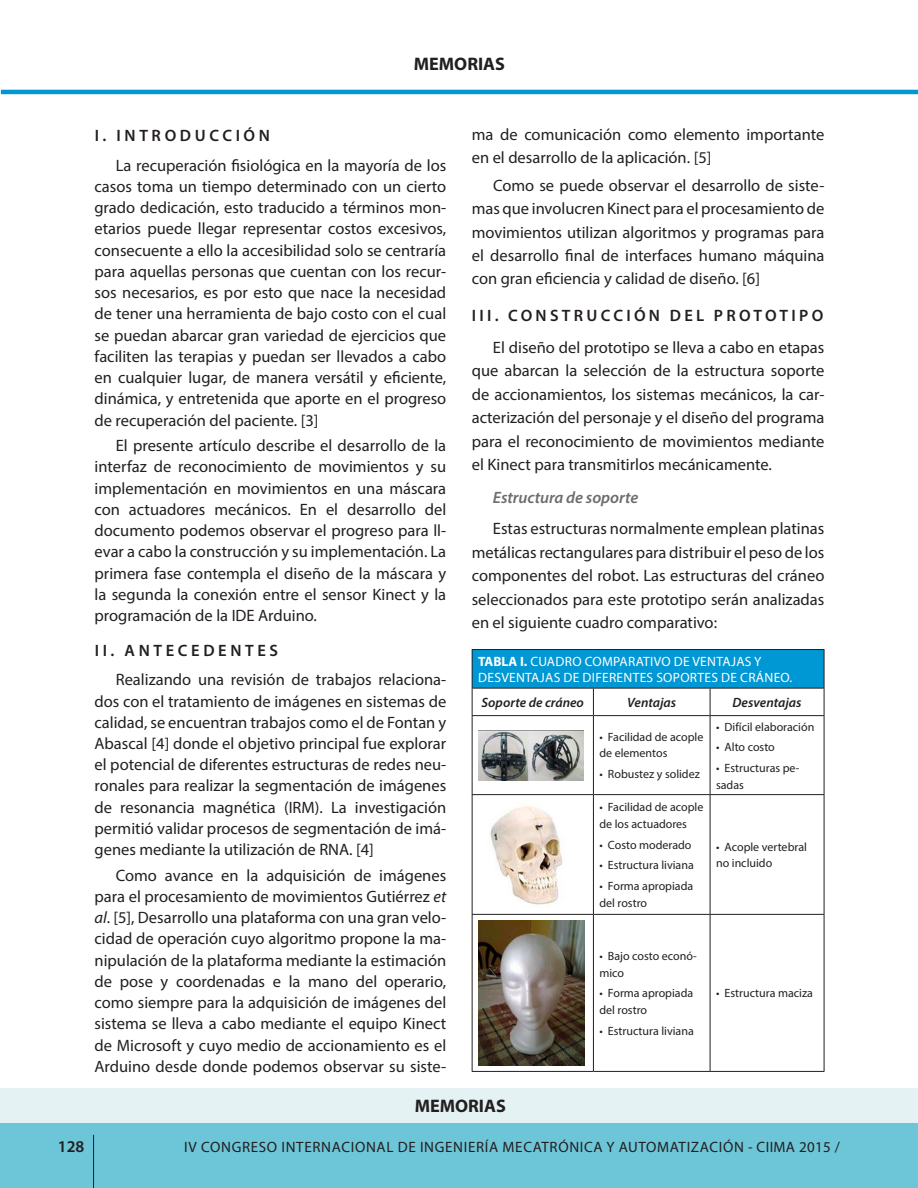
<style>
.page{position:relative;width:918px;height:1188px;background:#fff}
.page>*{position:absolute;margin:0;border:0;box-sizing:border-box;transform-origin:0 0}
.t1{font:700 18.15px "Myriad Pro";color:#231f20}
.t2{font:16.5px/21.3px "Myriad Pro";color:#231f20;text-align:justify}
.t3{font:600 16.5px "Myriad Pro";letter-spacing:.2em;color:#231f20}
.t4{font:600 16.5px "Myriad Pro";letter-spacing:.22em;color:#231f20}
.t5{font:italic 600 16.5px "Myriad Pro";letter-spacing:-.005em;color:#6c6d70}
.t6{font:15px "Myriad Pro";letter-spacing:.045em;color:#231f20}
.t7{font:13.5px/16.5px "Myriad Pro";letter-spacing:.02em;color:#fffefc}
.t8{font:italic 600 13.5px "Myriad Pro";color:#231f20}
.t9{font:12px/16.5px "Myriad Pro";color:#231f20}
.s1{font-style:italic}
.s2{font-weight:700}
</style>
<div class="page">
<div style="left:1px;top:1095px;width:917px;height:93px;background:#6dc5d8"></div>
<hr style="left:1px;top:90px;width:917px;height:4px;background:#0098d4">
<hr style="left:93px;top:1135px;width:1px;height:53px;background:#231f20">
<div style="left:0;top:1088px;width:918px;height:35px;background:#e5f2f3"></div>
<div style="left:472px;top:650px;width:352px;height:38px;background:#0098d4"></div>
<hr style="left:472px;top:649px;width:121px;height:1px;background:#231f20">
<hr style="left:472px;top:650px;width:1px;height:38px;background:#231f20">
<hr style="left:593px;top:649px;width:117px;height:1px;background:#231f20">
<hr style="left:710px;top:649px;width:114px;height:1px;background:#231f20">
<hr style="left:824px;top:650px;width:1px;height:38px;background:#231f20">
<hr style="left:472px;top:688px;width:121px;height:1px;background:#231f20">
<hr style="left:593px;top:688px;width:117px;height:1px;background:#231f20">
<hr style="left:710px;top:688px;width:114px;height:1px;background:#231f20">
<svg style="left:472px;top:689px;width:1px;height:26px"></svg>
<svg style="left:593px;top:689px;width:1px;height:26px"></svg>
<svg style="left:710px;top:689px;width:1px;height:26px"></svg>
<svg style="left:824px;top:688px;width:1px;height:27px"></svg>
<hr style="left:472px;top:715px;width:121px;height:1px;background:#231f20">
<hr style="left:472px;top:716px;width:1px;height:78px;background:#231f20">
<hr style="left:593px;top:715px;width:117px;height:1px;background:#231f20">
<hr style="left:593px;top:716px;width:1px;height:78px;background:#231f20">
<hr style="left:710px;top:715px;width:114px;height:1px;background:#231f20">
<hr style="left:710px;top:716px;width:1px;height:78px;background:#231f20">
<hr style="left:824px;top:716px;width:1px;height:78px;background:#231f20">
<hr style="left:472px;top:794px;width:121px;height:1px;background:#231f20">
<hr style="left:472px;top:795px;width:1px;height:119px;background:#231f20">
<hr style="left:593px;top:794px;width:117px;height:1px;background:#231f20">
<hr style="left:593px;top:795px;width:1px;height:119px;background:#231f20">
<hr style="left:710px;top:794px;width:114px;height:1px;background:#231f20">
<hr style="left:710px;top:795px;width:1px;height:119px;background:#231f20">
<hr style="left:824px;top:795px;width:1px;height:119px;background:#231f20">
<hr style="left:472px;top:914px;width:121px;height:1px;background:#231f20">
<hr style="left:472px;top:915px;width:1px;height:156px;background:#231f20">
<hr style="left:593px;top:914px;width:117px;height:1px;background:#231f20">
<hr style="left:593px;top:915px;width:1px;height:156px;background:#231f20">
<hr style="left:710px;top:914px;width:114px;height:1px;background:#231f20">
<hr style="left:710px;top:915px;width:1px;height:156px;background:#231f20">
<hr style="left:824px;top:915px;width:1px;height:156px;background:#231f20">
<hr style="left:472px;top:1071px;width:121px;height:1px;background:#231f20">
<hr style="left:593px;top:1071px;width:117px;height:1px;background:#231f20">
<hr style="left:710px;top:1071px;width:114px;height:1px;background:#231f20">
<img style="left:478px;top:730px;width:106px;height:50px">
<img style="left:490px;top:806px;width:73px;height:99px">
<img style="left:478px;top:920px;width:107px;height:145px">
<p class="t1" style="left:414px;top:52px;width:93px">MEMORIAS</p>
<p class="t4" style="left:95px;top:125px;width:177px">I. INTRODUCCIÓN</p>
<p class="t2" style="left:95px;top:154px;width:353px;text-indent:21px">La recuperación fisiológica en la mayoría de los casos toma un tiempo determinado con un cierto grado dedicación, esto traducido a términos mon&shy;etarios puede llegar representar costos excesivos, consecuente a ello la accesibilidad solo se centraría para aquellas personas que cuentan con los recur&shy;sos necesarios, es por esto que nace la necesidad de tener una herramienta de bajo costo con el cual se puedan abarcar gran variedad de ejercicios que faciliten las terapias y puedan ser llevados a cabo en cualquier lugar, de manera versátil y eficiente, dinámica, y entretenida que aporte en el progreso de recuperación del paciente. [3]</p>
<p class="t2" style="left:95px;top:435px;width:353px;text-indent:21px">El presente artículo describe el desarrollo de la interfaz de reconocimiento de movimientos y su implementación en movimientos en una máscara con actuadores mecánicos. En el desarrollo del documento podemos observar el progreso para ll&shy;evar a cabo la construcción y su implementación. La primera fase contempla el diseño de la máscara y la segunda la conexión entre el sensor Kinect y la programación de la IDE Arduino.</p>
<p class="t4" style="left:95px;top:640px;width:185px">II. ANTECEDENTES</p>
<p class="t2" style="left:95px;top:669px;width:353px;text-indent:21px">Realizando una revisión de trabajos relaciona&shy;dos con el tratamiento de imágenes en sistemas de calidad, se encuentran trabajos como el de Fontan y Abascal [4] donde el objetivo principal fue explorar el potencial de diferentes estructuras de redes neu&shy;ronales para realizar la segmentación de imágenes de resonancia magnética (IRM). La investigación permitió validar procesos de segmentación de imá&shy;genes mediante la utilización de RNA. [4]</p>
<p class="t2" style="left:95px;top:864px;width:353px;text-indent:21px">Como avance en la adquisición de imágenes para el procesamiento de movimientos Gutiérrez <span class="s1">et al</span>. [5], Desarrollo una plataforma con una gran velo&shy;cidad de operación cuyo algoritmo propone la ma&shy;nipulación de la plataforma mediante la estimación de pose y coordenadas e la mano del operario, como siempre para la adquisición de imágenes del sistema se lleva a cabo mediante el equipo Kinect de Microsoft y cuyo medio de accionamiento es el Arduino desde donde podemos observar su siste-</p>
<p class="t2" style="left:472px;top:122px;width:354px;line-height:23.4px">ma de comunicación como elemento importante en el desarrollo de la aplicación. [5]</p>
<p class="t2" style="left:472px;top:173px;width:354px;line-height:23.4px;text-indent:21px">Como se puede observar el desarrollo de siste&shy;mas que involucren Kinect para el procesamiento de movimientos utilizan algoritmos y programas para el desarrollo final de interfaces humano máquina con gran eficiencia y calidad de diseño. [6]</p>
<p class="t3" style="left:472px;top:305px;width:353px">III. CONSTRUCCIÓN DEL PROTOTIPO</p>
<p class="t2" style="left:472px;top:336px;width:354px;line-height:23.4px;text-indent:21px">El diseño del prototipo se lleva a cabo en etapas que abarcan la selección de la estructura soporte de accionamientos, los sistemas mecánicos, la car&shy;acterización del personaje y el diseño del programa para el reconocimiento de movimientos mediante el Kinect para transmitirlos mecánicamente.</p>
<p class="t5" style="left:493px;top:486px;width:147px">Estructura de soporte</p>
<p class="t2" style="left:472px;top:517px;width:354px;line-height:23.4px;text-indent:21px">Estas estructuras normalmente emplean platinas metálicas rectangulares para distribuir el peso de los componentes del robot. Las estructuras del cráneo seleccionados para este prototipo serán analizadas en el siguiente cuadro comparativo:</p>
<p class="t7" style="left:478px;top:653px;width:316px"><span class="s2">TABLA I.</span> CUADRO COMPARATIVO DE VENTAJAS Y<br>DESVENTAJAS DE DIFERENTES SOPORTES DE CRÁNEO.</p>
<p class="t8" style="left:482px;top:694px;width:104px">Soporte de cráneo</p>
<p class="t8" style="left:627px;top:694px;width:51px">Ventajas</p>
<p class="t8" style="left:733px;top:694px;width:71px">Desventajas</p>
<p class="t9" style="left:599px;top:729px;width:105px">• Facilidad de acople de elementos</p>
<p class="t9" style="left:599px;top:766px;width:102px">• Robustez y solidez</p>
<p class="t9" style="left:716px;top:718px;width:100px">• Difícil elaboración</p>
<p class="t9" style="left:716px;top:739px;width:60px">• Alto costo</p>
<p class="t9" style="left:716px;top:760px;width:85px">• Estructuras pe&shy;sadas</p>
<p class="t9" style="left:599px;top:799px;width:105px">• Facilidad de acople de los actuadores</p>
<p class="t9" style="left:599px;top:836px;width:94px">• Costo moderado</p>
<p class="t9" style="left:599px;top:857px;width:96px">• Estructura liviana</p>
<p class="t9" style="left:599px;top:878px;width:95px">• Forma apropiada del rostro</p>
<p class="t9" style="left:716px;top:838px;width:92px">• Acople vertebral no incluido</p>
<p class="t9" style="left:599px;top:948px;width:99px">• Bajo costo econó&shy;mico</p>
<p class="t9" style="left:599px;top:985px;width:95px">• Forma apropiada del rostro</p>
<p class="t9" style="left:599px;top:1022px;width:96px">• Estructura liviana</p>
<p class="t9" style="left:716px;top:985px;width:98px">• Estructura maciza</p>
<p class="t1" style="left:415px;top:1094px;width:93px">MEMORIAS</p>
<p class="t3" style="left:58px;top:1136px;width:28px">128</p>
<p class="t6" style="left:184px;top:1138px;width:657px">IV CONGRESO INTERNACIONAL DE INGENIERÍA MECATRÓNICA Y AUTOMATIZACIÓN - CIIMA 2015 /</p>
</div>
